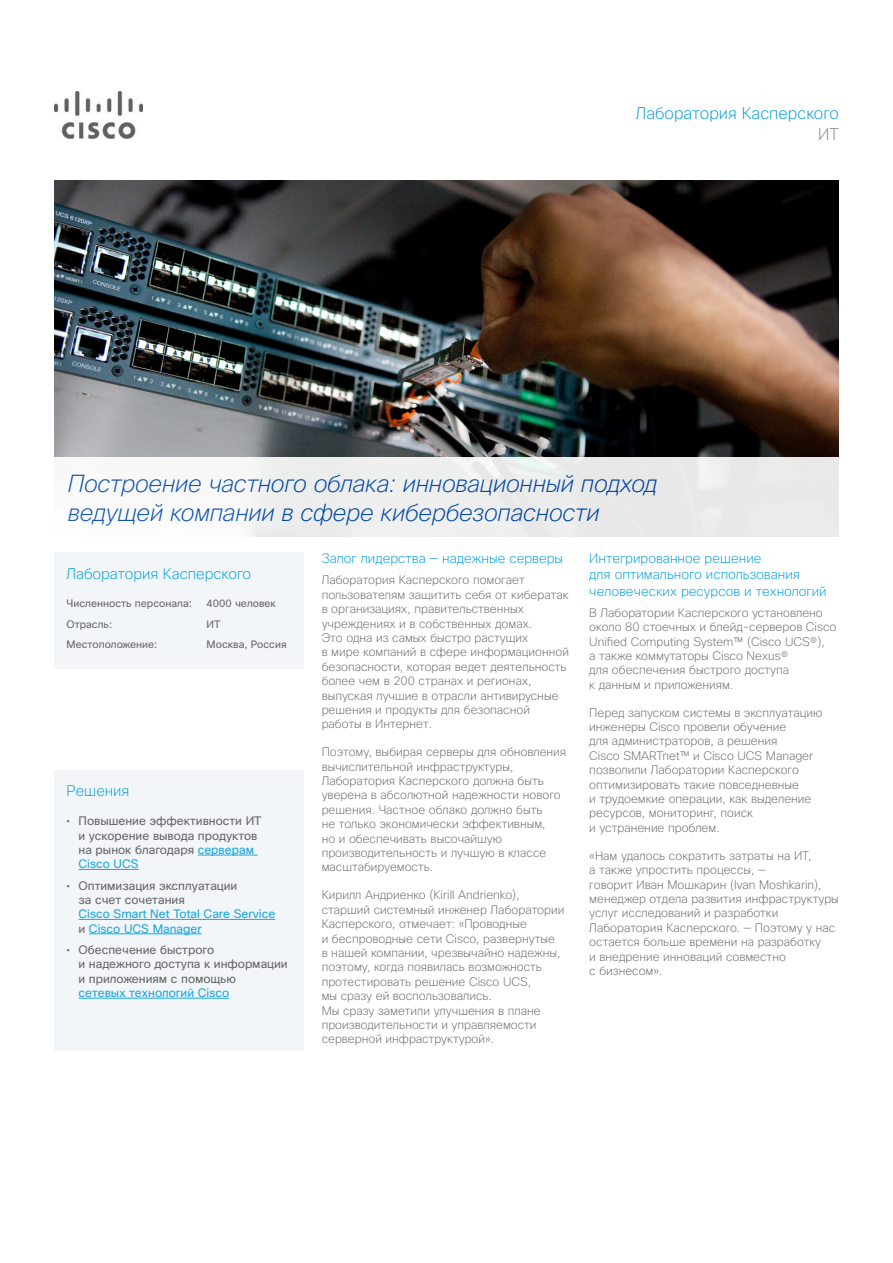
<style>
.page{position:relative;width:893px;height:1263px;background:#fff}
.page>*{position:absolute;margin:0;border:0;box-sizing:border-box;transform-origin:0 0}
.t1{font:italic 200 24px/28.5px "Cisco Sans";letter-spacing:-.01em;color:#004baf}
.t2{font:200 16.5px "Cisco Sans";color:#049fd9}
.t3{font:200 16.5px "Cisco Sans";color:#858688}
.SubHead_01{font:200 15px "Cisco Sans";color:#049fd9}
.Subhead_02{font:200 13.5px/16.2px "Cisco Sans";color:#049fd9}
.Body{font:200 12px/14.4px "Cisco Sans";color:#696a6b}
.t4{font:12px/14.4px "Cisco Sans";color:#696a6b}
.t5{font:12px/14.4px "Cisco Sans";color:#1da9dd}
.Body_copy{font:10.5px "Cisco Sans";color:#696a6b}
.s1{color:#1da9dd}
.s2{color:#696a6b}
</style>
<div class="page">
<img style="left:54px;top:91px;width:89px;height:47px">
<img style="left:54px;top:180px;width:785px;height:277px">
<div style="left:54px;top:457px;width:785px;height:80px;background:linear-gradient(to right,#f8f9f9,#e5e6e5)"></div>
<div style="left:54px;top:770px;width:250px;height:280px;background:#f3f6f9"></div>
<hr style="left:198px;top:854px;width:60px;height:1px;background:#1da9dd">
<hr style="left:79px;top:869px;width:60px;height:1px;background:#1da9dd">
<hr style="left:79px;top:919px;width:196px;height:1px;background:#1da9dd">
<hr style="left:89px;top:933px;width:113px;height:1px;background:#1da9dd">
<hr style="left:79px;top:998px;width:150px;height:1px;background:#1da9dd">
<div style="left:54px;top:552px;width:250px;height:117px;background:#f3f6f9"></div>
<h2 class="t2" style="left:636px;top:103px;width:205px">Лаборатория Касперского</h2>
<h2 class="t3" style="left:818px;top:124px;width:22px">ИТ</h2>
<h1 class="t1" style="left:68px;top:469px;width:591px">Построение частного облака: инновационный подход ведущей компании в сфере кибербезопасности</h1>
<p class="Subhead_02" style="left:322px;top:550px;width:243px">Залог лидерства — надежные серверы</p>
<p class="Body" style="left:322px;top:573px;width:249px">Лаборатория Касперского помогает пользователям защитить себя от кибератак в организациях, правительственных учреждениях и в собственных домах.<br>Это одна из самых быстро растущих<br>в мире компаний в сфере информационной безопасности, которая ведет деятельность более чем в 200 странах и регионах, выпуская лучшие в отрасли антивирусные решения и продукты для безопасной работы в Интернет.</p>
<p class="Body" style="left:322px;top:745px;width:246px">Поэтому, выбирая серверы для обновления вычислительной инфраструктуры, Лаборатория Касперского должна быть уверена в абсолютной надежности нового решения. Частное облако должно быть<br>не только экономически эффективным,<br>но и обеспечивать высочайшую производительность и лучшую в классе масштабируемость.</p>
<p class="Body" style="left:322px;top:888px;width:244px">Кирилл Андриенко (Kirill Andrienko), старший системный инженер Лаборатории Касперского, отмечает: «Проводные<br>и беспроводные сети Cisco, развернутые<br>в нашей компании, чрезвычайно надежны, поэтому, когда появилась возможность протестировать решение Cisco UCS,<br>мы сразу ей воспользовались.<br>Мы сразу заметили улучшения в плане производительности и управляемости серверной инфраструктурой».</p>
<p class="Subhead_02" style="left:589px;top:550px;width:239px">Интегрированное решение<br>для оптимального использования человеческих ресурсов и технологий</p>
<p class="Body" style="left:589px;top:605px;width:249px">В Лаборатории Касперского установлено около 80 стоечных и блейд-серверов Cisco Unified Computing System™ (Cisco UCS®),<br>а также коммутаторы Cisco Nexus®<br>для обеспечения быстрого доступа<br>к данным и приложениям.</p>
<p class="Body" style="left:589px;top:705px;width:235px">Перед запуском системы в эксплуатацию инженеры Cisco провели обучение<br>для администраторов, а решения<br>Cisco SMARTnet™ и Cisco UCS Manager позволили Лаборатории Касперского оптимизировать такие повседневные<br>и трудоемкие операции, как выделение ресурсов, мониторинг, поиск<br>и устранение проблем.</p>
<p class="Body" style="left:589px;top:848px;width:251px">«Нам удалось сократить затраты на ИТ,<br>а также упростить процессы, —<br>говорит Иван Мошкарин (Ivan Moshkarin), менеджер отдела развития инфраструктуры услуг исследований и разработки Лаборатория Касперского. — Поэтому у нас остается больше времени на разработку<br>и внедрение инноваций совместно<br>с бизнесом».</p>
<p class="SubHead_01" style="left:67px;top:564px;width:186px">Лаборатория Касперского</p>
<p class="Body_copy" style="left:67px;top:597px;width:127px">Численность персонала:</p>
<p class="Body_copy" style="left:207px;top:597px;width:71px">4000 человек</p>
<p class="Body_copy" style="left:67px;top:617px;width:47px">Отрасль:</p>
<p class="Body_copy" style="left:207px;top:617px;width:15px">ИТ</p>
<p class="Body_copy" style="left:67px;top:637px;width:92px">Местоположение:</p>
<p class="Body_copy" style="left:207px;top:637px;width:82px">Москва, Россия</p>
<p class="SubHead_01" style="left:67px;top:781px;width:64px">Решения</p>
<p class="t4" style="left:79px;top:814px;width:185px;text-indent:-12px">• Повышение эффективности ИТ и ускорение вывода продуктов на рынок благодаря <span class="s1">серверам<br>Cisco UCS</span></p>
<p class="t5" style="left:79px;top:878px;width:198px;text-indent:-12px"><span class="s2">• Оптимизация эксплуатации<br>за счет сочетания<br></span>Cisco Smart Net Total Care Service <span class="s2">и</span> Cisco UCS Manager</p>
<p class="t4" style="left:79px;top:942px;width:211px;text-indent:-12px">• Обеспечение быстрого<br>и надежного доступа к информации и приложениям с помощью<br><span class="s1">сетевых технологий Cisco</span></p>
</div>
